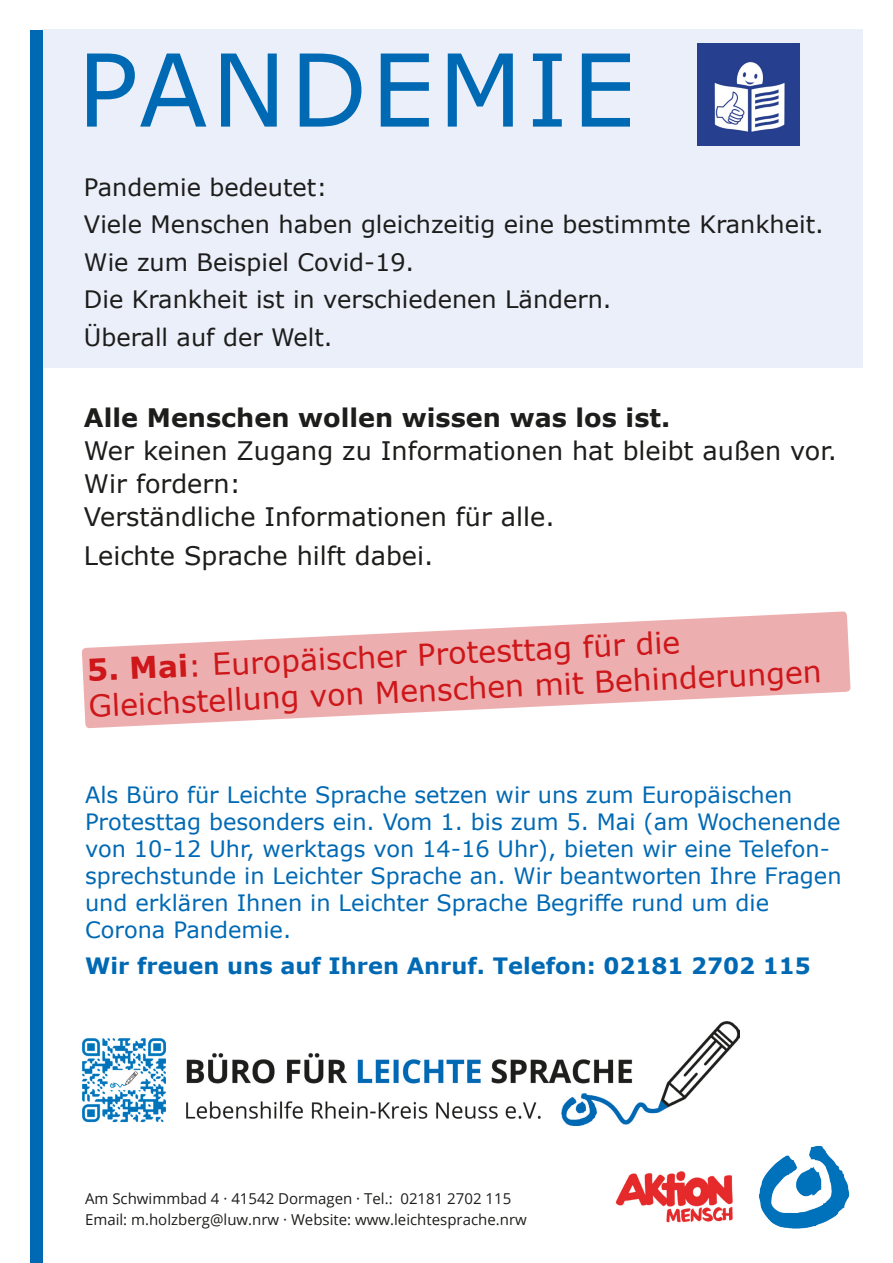
<style>
.page{position:relative;width:893px;height:1263px;background:#fff}
.page>*{position:absolute;margin:0;border:0;box-sizing:border-box;transform-origin:0 0}
.t1{font:100.5px "Verdana";letter-spacing:.035em;color:#0069b4}
.t2{font:30px "Verdana";color:#cd171a}
.t3{font:25.5px "Verdana";color:#1d1d1b}
.t4{font:700 25.5px "Verdana";color:#1d1d1b}
.t5{font:24px "Verdana";color:#1d1d1b}
.t6{font:22.5px/27px "Verdana";color:#0069b4}
.t7{font:700 22.5px "Verdana";color:#0069b4}
.t8{font:15px "Open Sans";color:#1d1d1b}
.s1{font-weight:700}
</style>
<div class="page">
<div style="left:43px;top:30px;width:820px;height:338px;background:#eaeffa"></div>
<div style="left:30px;top:30px;width:13px;height:567px;background:#0069b4"></div>
<div style="left:30px;top:553px;width:13px;height:710px;background:#0069b4"></div>
<img style="left:187px;top:1021px;width:552px;height:105px">
<svg style="left:82px;top:611px;width:769px;height:117px;fill:#edaeaf"></svg>
<img style="left:82px;top:1038px;width:84px;height:85px">
<img style="left:615px;top:1171px;width:118px;height:52px">
<img style="left:697px;top:44px;width:102px;height:102px">
<img style="left:759px;top:1145px;width:91px;height:84px">
<p class="t1" style="left:77px;top:21px;width:560px">PANDEMIE</p>
<p class="t5" style="left:84px;top:170px;width:245px">Pandemie bedeutet:</p>
<p class="t5" style="left:84px;top:208px;width:741px">Viele Menschen haben gleichzeitig eine bestimmte Krankheit.</p>
<p class="t5" style="left:84px;top:245px;width:332px">Wie zum Beispiel Covid-19.</p>
<p class="t5" style="left:84px;top:283px;width:529px">Die Krankheit ist in verschiedenen Ländern.</p>
<p class="t5" style="left:84px;top:320px;width:250px">Überall auf der Welt.</p>
<p class="t4" style="left:84px;top:399px;width:588px">Alle Menschen wollen wissen was los ist.</p>
<p class="t3" style="left:84px;top:433px;width:754px">Wer keinen Zugang zu Informationen hat bleibt außen vor.</p>
<p class="t3" style="left:84px;top:466px;width:159px">Wir fordern:</p>
<p class="t3" style="left:84px;top:499px;width:472px">Verständliche Informationen für alle.</p>
<p class="t3" style="left:84px;top:539px;width:351px">Leichte Sprache hilft dabei.</p>
<p class="t2" style="left:86px;top:651px;width:595px;rotate:-3deg"><span class="s1">5. Mai</span>: Europäischer Protesttag für die</p>
<p class="t2" style="left:88px;top:687px;width:735px;rotate:-3deg">Gleichstellung von Menschen mit Behinderungen</p>
<p class="t6" style="left:85px;top:781px;width:758px">Als Büro für Leichte Sprache setzen wir uns zum Europäischen Protesttag besonders ein. Vom 1. bis zum 5. Mai (am Wochenende von 10-12 Uhr, werktags von 14-16 Uhr), bieten wir eine Telefon&shy;sprechstunde in Leichter Sprache an. Wir beantworten Ihre Fragen und erklären Ihnen in Leichter Sprache Begriffe rund um die Corona Pandemie.</p>
<p class="t7" style="left:85px;top:950px;width:727px">Wir freuen uns auf Ihren Anruf. Telefon: 02181 2702 115</p>
<p class="t8" style="left:85px;top:1188px;width:428px">Am Schwimmbad 4 · 41542 Dormagen · Tel.: 02181 2702 115</p>
<p class="t8" style="left:85px;top:1209px;width:443px">Email: m.holzberg@luw.nrw · Website: www.leichtesprache.nrw</p>
</div>
